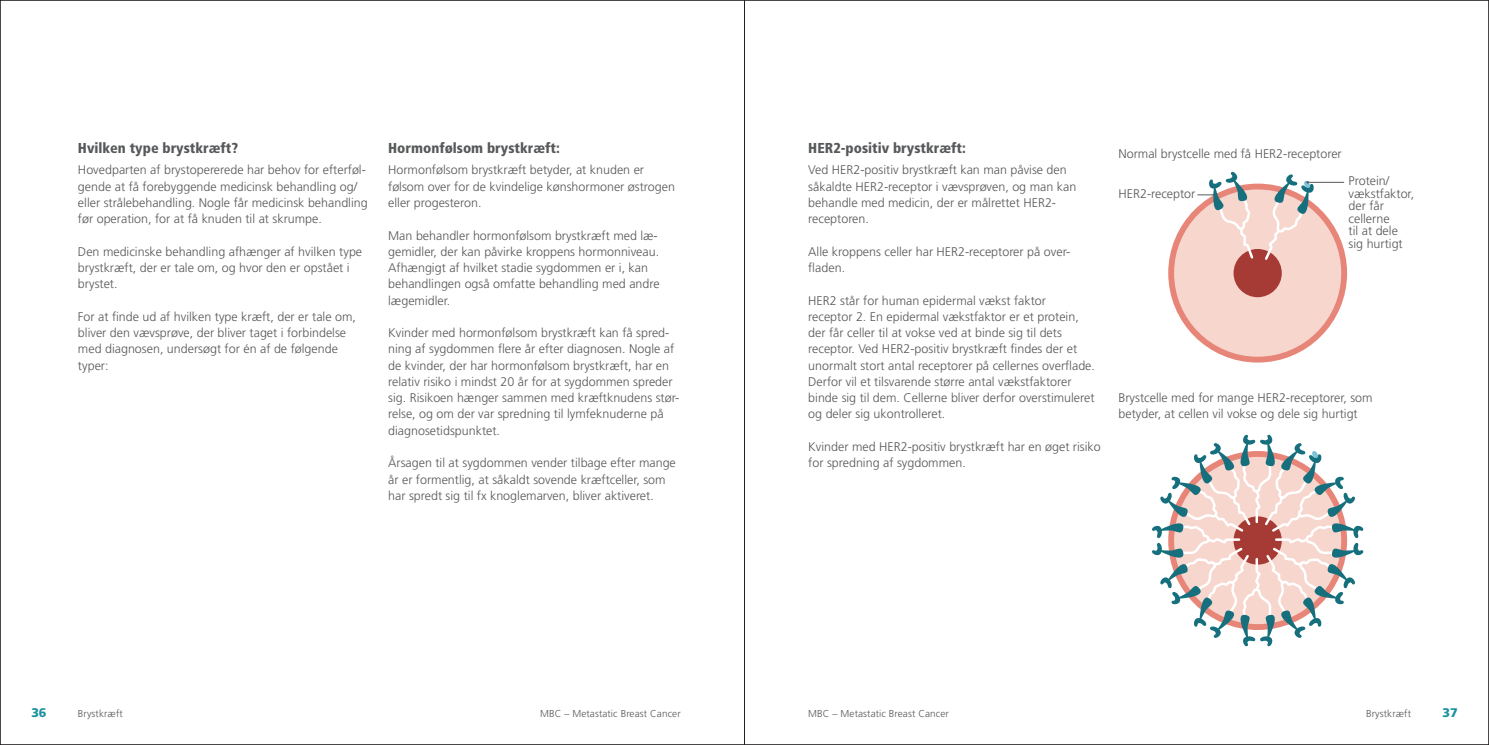
<style>
.page{position:relative;width:1489px;height:745px;background:#fff}
.page>*{position:absolute;margin:0;border:0;box-sizing:border-box;transform-origin:0 0}
.t1{font:900 condensed 14.38px "Frutiger";color:#57585a}
.t2{font:300 12.5px/16.2px "Frutiger";color:#57585a}
.t3{font:900 12.5px "Frutiger";color:#1c91a2}
.t4{font:300 10px "Frutiger";letter-spacing:.01em;color:#57585a}
</style>
<div class="page">
<hr style="left:1307px;top:182px;width:36px;height:1px;background:#57585a">
<div style="left:1168px;top:183px;width:178px;height:179px;background:#e78579;border-radius:50%"></div>
<div style="left:1173px;top:189px;width:168px;height:167px;background:#f7d6cd;border-radius:50%"></div>
<div style="left:1233px;top:249px;width:48px;height:48px;background:#a63b35;border-radius:50%"></div>
<svg style="left:1263px;top:174px;width:51px;height:87px"></svg>
<svg style="left:1197px;top:171px;width:57px;height:186px"></svg>
<svg style="left:1152px;top:434px;width:212px;height:213px"></svg>
<hr style="left:744px;top:0;width:1px;height:744px;background:#231f20">
<p class="t1" style="left:78px;top:139px;width:162px">Hvilken type brystkræft?</p>
<p class="t2" style="left:78px;top:162px;width:291px">Hovedparten af brystopererede har behov for efterføl&shy;gende at få forebyggende medicinsk behandling og/ eller strålebehandling. Nogle får medicinsk behandling før operation, for at få knuden til at skrumpe.</p>
<p class="t2" style="left:78px;top:243px;width:286px">Den medicinske behandling afhænger af hvilken type brystkræft, der er tale om, og hvor den er opstået i brystet.</p>
<p class="t2" style="left:78px;top:308px;width:279px">For at finde ud af hvilken type kræft, der er tale om, bliver den vævsprøve, der bliver taget i forbindelse med diagnosen, undersøgt for én af de følgende typer:</p>
<p class="t1" style="left:388px;top:139px;width:173px">Hormonfølsom brystkræft:</p>
<p class="t2" style="left:388px;top:162px;width:288px">Hormonfølsom brystkræft betyder, at knuden er følsom over for de kvindelige kønshormoner østrogen eller progesteron.</p>
<p class="t2" style="left:388px;top:227px;width:273px">Man behandler hormonfølsom brystkræft med læ&shy;gemidler, der kan påvirke kroppens hormonniveau.<br>Afhængigt af hvilket stadie sygdommen er i, kan behandlingen også omfatte behandling med andre lægemidler.</p>
<p class="t2" style="left:388px;top:324px;width:293px">Kvinder med hormonfølsom brystkræft kan få spred&shy;ning af sygdommen flere år efter diagnosen. Nogle af de kvinder, der har hormonfølsom brystkræft, har en relativ risiko i mindst 20 år for at sygdommen spreder sig. Risikoen hænger sammen med kræftknudens stør&shy;relse, og om der var spredning til lymfeknuderne på diagnosetidspunktet.</p>
<p class="t2" style="left:388px;top:454px;width:289px">Årsagen til at sygdommen vender tilbage efter mange år er formentlig, at såkaldt sovende kræftceller, som har spredt sig til fx knoglemarven, bliver aktiveret.</p>
<p class="t1" style="left:808px;top:139px;width:159px">HER2-positiv brystkræft:</p>
<p class="t2" style="left:808px;top:162px;width:269px">Ved HER2-positiv brystkræft kan man påvise den såkaldte HER2-receptor i vævsprøven, og man kan behandle med medicin, der er målrettet HER2- receptoren.</p>
<p class="t2" style="left:808px;top:243px;width:263px">Alle kroppens celler har HER2-receptorer på over&shy;fladen.</p>
<p class="t2" style="left:808px;top:292px;width:288px">HER2 står for human epidermal vækst faktor<br>receptor 2. En epidermal vækstfaktor er et protein, der får celler til at vokse ved at binde sig til dets receptor. Ved HER2-positiv brystkræft findes der et unormalt stort antal receptorer på cellernes overflade.<br>Derfor vil et tilsvarende større antal vækstfaktorer binde sig til dem. Cellerne bliver derfor overstimuleret og deler sig ukontrolleret.</p>
<p class="t2" style="left:808px;top:438px;width:294px">Kvinder med HER2-positiv brystkræft har en øget risiko for spredning af sygdommen.</p>
<p class="t2" style="left:1118px;top:146px;width:225px">Normal brystcelle med få HER2-receptorer</p>
<p class="t2" style="left:1118px;top:185px;width:78px">HER2-receptor</p>
<p class="t2" style="left:1348px;top:174px;width:67px;line-height:12.5px">Protein/ vækstfaktor, der får cellerne<br>til at dele sig hurtigt</p>
<p class="t2" style="left:1118px;top:389px;width:255px">Brystcelle med for mange HER2-receptorer, som betyder, at cellen vil vokse og dele sig hurtigt</p>
<p class="t3" style="left:31px;top:704px;width:17px">36</p>
<p class="t4" style="left:540px;top:707px;width:142px">MBC – Metastatic Breast Cancer</p>
<p class="t4" style="left:808px;top:707px;width:142px">MBC – Metastatic Breast Cancer</p>
<p class="t3" style="left:1442px;top:704px;width:17px">37</p>
<p class="t4" style="left:78px;top:707px;width:46px">Brystkræft</p>
<p class="t4" style="left:1365px;top:707px;width:46px">Brystkræft</p>
</div>
